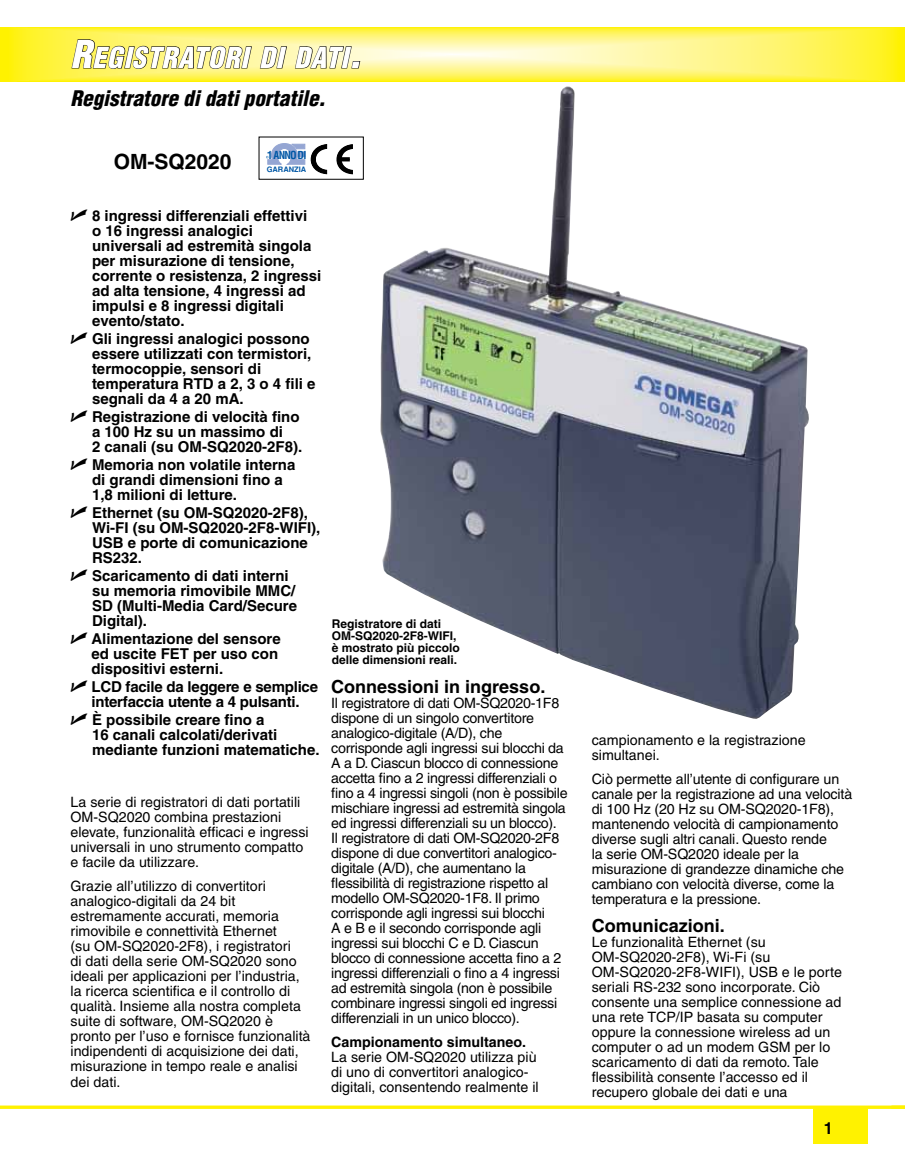
<style>
.page{position:relative;width:905px;height:1168px;background:#fff}
.page>*{position:absolute;margin:0;border:0;box-sizing:border-box;transform-origin:0 0}
.t1{font:italic 900 condensed 28.2px "Helvetica";letter-spacing:.025em;color:#fff}
.t2{font:italic 900 condensed 21px "Helvetica";color:#000}
.t3{font:700 21px "Helvetica";color:#000}
.t4{font:700 18px "Helvetica";color:#000}
.t5{font:700 16.5px "Helvetica";color:#000}
.t6{font:700 15px/15px "Helvetica";color:#000}
.t7{font:14.25px/15px "Helvetica";letter-spacing:-.01em;color:#000}
.t8{font:700 14.25px "Helvetica";color:#000}
.t9{font:700 12px/12px "Helvetica";color:#000}
.t10{font:700 condensed 10.8px "Helvetica";letter-spacing:-.08em;color:#0057a5}
.t11{font:700 7.5px "Helvetica";color:#0057a5}
.s1{font-size:37.5px}
.s2{font-family:"Universal Newswith Comm Pi";font-weight:400;font-size:18px}
</style>
<div class="page">
<svg style="left:0;top:27px;width:904px;height:54px;background:#fff56c"></svg>
<div style="left:813px;top:1108px;width:54px;height:36px;background:#fff200"></div>
<img style="left:380px;top:86px;width:428px;height:633px">
<hr style="left:0;top:1106px;width:904px;height:2px;background:#fff200">
<svg style="left:266px;top:143px;width:87px;height:31px"></svg>
<svg style="left:338px;top:157px;width:12px;height:4px"></svg>
<svg style="left:71px;top:39px;width:181px;height:30px;background:#ccc463"></svg>
<svg style="left:259px;top:46px;width:28px;height:23px"></svg>
<svg style="left:294px;top:46px;width:66px;height:23px;background:#c5c193"></svg>
<h1 class="t1" style="left:70px;top:40px;width:292px"><span class="s1">R</span>EGISTRATORI DI DATI<span class="s1">.</span></h1>
<h2 class="t2" style="left:70px;top:85px;width:256px">Registratore di dati portatile.</h2>
<h2 class="t3" style="left:114px;top:149px;width:119px">OM-SQ2020</h2>
<p class="t10" style="left:267px;top:148px;width:41px">1 ANNO DI</p>
<p class="t11" style="left:267px;top:165px;width:41px">GARANZIA</p>
<p class="t6" style="left:92px;top:208px;width:231px;text-indent:-21px"><span class="s2">U</span> 8 ingressi differenziali effettivi<br>o 16 ingressi analogici universali ad estremità singola per misurazione di tensione, corrente o resistenza, 2 ingressi ad alta tensione, 4 ingressi ad impulsi e 8 ingressi digitali evento/stato.</p>
<p class="t6" style="left:92px;top:331px;width:225px;text-indent:-21px"><span class="s2">U</span> Gli ingressi analogici possono essere utilizzati con termistori, termocoppie, sensori di temperatura RTD a 2, 3 o 4 fili e segnali da 4 a 20 mA.</p>
<p class="t6" style="left:92px;top:409px;width:212px;text-indent:-21px"><span class="s2">U</span> Registrazione di velocità fino a 100 Hz su un massimo di<br>2 canali (su OM-SQ2020-2F8).</p>
<p class="t6" style="left:92px;top:457px;width:205px;text-indent:-21px"><span class="s2">U</span> Memoria non volatile interna di grandi dimensioni fino a<br>1,8 milioni di letture.</p>
<p class="t6" style="left:92px;top:505px;width:230px;text-indent:-21px"><span class="s2">U</span> Ethernet (su OM-SQ2020-2F8),<br>Wi-FI (su OM-SQ2020-2F8-WIFI),<br>USB e porte di comunicazione<br>RS232.</p>
<p class="t6" style="left:92px;top:568px;width:207px;text-indent:-21px"><span class="s2">U</span> Scaricamento di dati interni su memoria rimovibile MMC/<br>SD (Multi-Media Card/Secure<br>Digital).</p>
<p class="t6" style="left:91px;top:631px;width:191px;text-indent:-21px"><span class="s2">U</span> Alimentazione del sensore ed uscite FET per uso con dispositivi esterni.</p>
<p class="t6" style="left:70px;top:679px;width:249px;text-align:center"><span class="s2">U</span> LCD facile da leggere e semplice interfaccia utente a 4 pulsanti.</p>
<p class="t6" style="left:92px;top:712px;width:229px;text-indent:-21px"><span class="s2">U</span> È possibile creare fino a<br>16 canali calcolati/derivati mediante funzioni matematiche.</p>
<p class="t7" style="left:70px;top:795px;width:240px">La serie di registratori di dati portatili OM-SQ2020 combina prestazioni elevate, funzionalità efficaci e ingressi universali in uno strumento compatto e facile da utilizzare.</p>
<p class="t7" style="left:70px;top:879px;width:241px">Grazie all’utilizzo di convertitori analogico-digitali da 24 bit estremamente accurati, memoria rimovibile e connettività Ethernet<br>(su OM-SQ2020-2F8), i registratori<br>di dati della serie OM-SQ2020 sono ideali per applicazioni per l’industria, la ricerca scientifica e il controllo di qualità. Insieme alla nostra completa suite di software, OM-SQ2020 è pronto per l’uso e fornisce funzionalità indipendenti di acquisizione dei dati, misurazione in tempo reale e analisi dei dati.</p>
<p class="t9" style="left:332px;top:617px;width:130px">Registratore di dati<br>OM-SQ2020-2F8-WIFI, è mostrato più piccolo delle dimensioni reali.</p>
<p class="t4" style="left:331px;top:675px;width:216px">Connessioni in ingresso.</p>
<p class="t7" style="left:331px;top:695px;width:238px">Il registratore di dati OM-SQ2020-1F8 dispone di un singolo convertitore analogico-digitale (A/D), che corrisponde agli ingressi sui blocchi da A a D. Ciascun blocco di connessione accetta fino a 2 ingressi differenziali o fino a 4 ingressi singoli (non è possibile mischiare ingressi ad estremità singola ed ingressi differenziali su un blocco).<br>Il registratore di dati OM-SQ2020-2F8 dispone di due convertitori analogico&shy;digitale (A/D), che aumentano la flessibilità di registrazione rispetto al modello OM-SQ2020-1F8. Il primo corrisponde agli ingressi sui blocchi<br>A e B e il secondo corrisponde agli ingressi sui blocchi C e D. Ciascun blocco di connessione accetta fino a 2 ingressi differenziali o fino a 4 ingressi ad estremità singola (non è possibile combinare ingressi singoli ed ingressi differenziali in un unico blocco).</p>
<p class="t8" style="left:331px;top:1033px;width:196px">Campionamento simultaneo.</p>
<p class="t7" style="left:331px;top:1049px;width:209px">La serie OM-SQ2020 utilizza più di uno di convertitori analogico&shy;digitali, consentendo realmente il</p>
<p class="t7" style="left:592px;top:732px;width:215px">campionamento e la registrazione simultanei.</p>
<p class="t7" style="left:592px;top:771px;width:262px">Ciò permette all’utente di configurare un canale per la registrazione ad una velocità di 100 Hz (20 Hz su OM-SQ2020-1F8), mantenendo velocità di campionamento diverse sugli altri canali. Questo rende<br>la serie OM-SQ2020 ideale per la misurazione di grandezze dinamiche che cambiano con velocità diverse, come la temperatura e la pressione.</p>
<p class="t4" style="left:591px;top:915px;width:135px">Comunicazioni.</p>
<p class="t7" style="left:591px;top:934px;width:252px">Le funzionalità Ethernet (su OM-SQ2020-2F8), Wi-Fi (su OM-SQ2020-2F8-WIFI), USB e le porte seriali RS-232 sono incorporate. Ciò consente una semplice connessione ad una rete TCP/IP basata su computer oppure la connessione wireless ad un computer o ad un modem GSM per lo scaricamento di dati da remoto. Tale flessibilità consente l’accesso ed il recupero globale dei dati e una</p>
<p class="t5" style="left:823px;top:1118px;width:11px">1</p>
</div>
